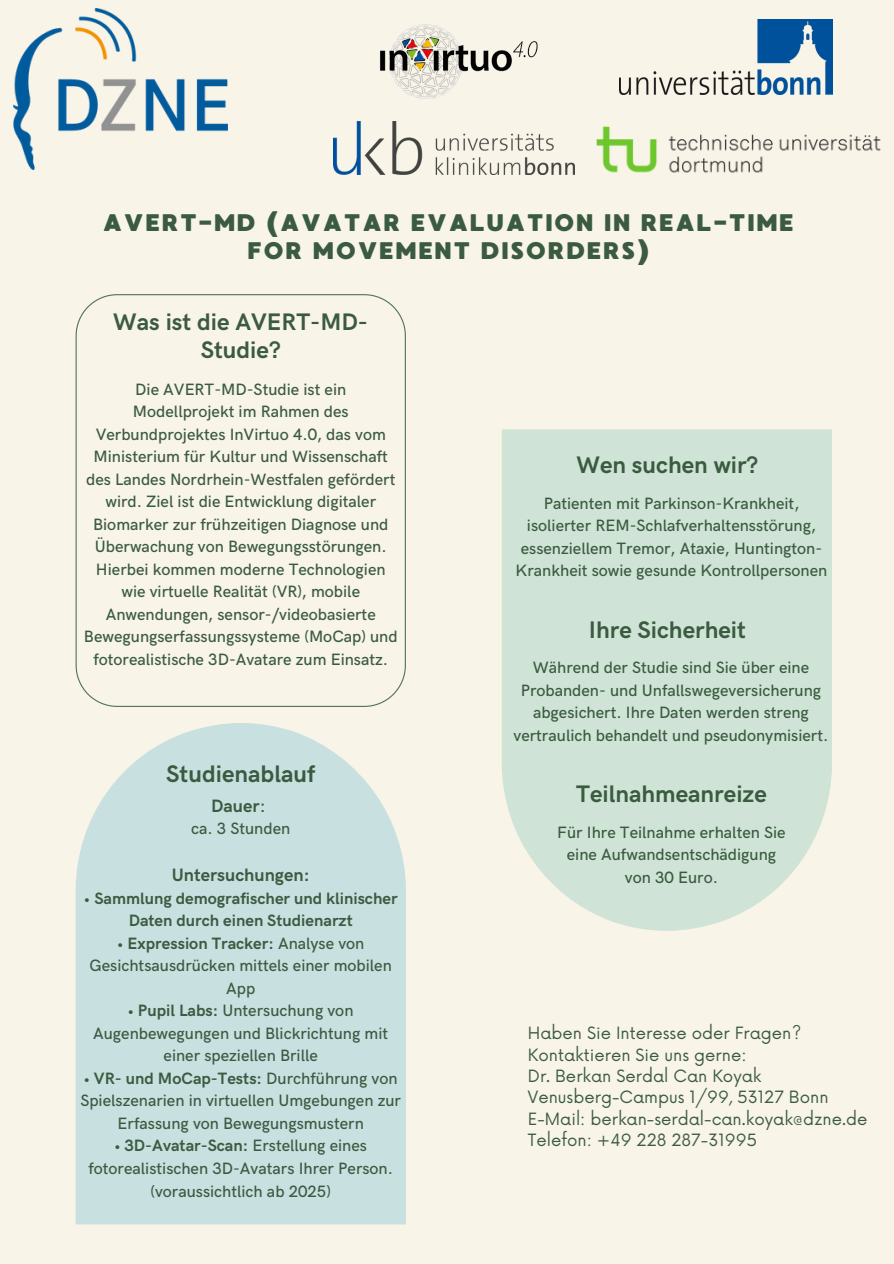
<style>
.page{position:relative;width:894px;height:1264px;background:#fff}
.page>*{position:absolute;margin:0;border:0;box-sizing:border-box;transform-origin:0 0}
.t1{font:700 24px/28.2px "HK Grotesk";color:#3b5b41;text-align:center}
.t2{font:24px/28.2px "MADE Waffle Soft";letter-spacing:.065em;color:#3b5b41;text-align:center}
.t3{font:700 18px "HK Grotesk";color:#3b5b41}
.t4{font:500 16.5px/22.5px "HK Grotesk";color:#3b5b41;text-align:center}
.t5{font:16.5px/21.3px "Now";color:#3b5b41}
.t6{font:700 16.5px/22.5px "HK Grotesk";color:#3b5b41;text-align:center}
.s1{font-weight:500}
.s2{font-weight:700}
</style>
<div class="page">
<div style="left:0;top:0;width:893px;height:1263px;background:#f8f4e7"></div>
<svg style="left:76px;top:294px;width:329px;height:413px"></svg>
<svg style="left:76px;top:723px;width:330px;height:501px;background:#cce1e0"></svg>
<svg style="left:501px;top:429px;width:330px;height:501px;background:#d1e5d7"></svg>
<img style="left:596px;top:126px;width:285px;height:47px">
<img style="left:380px;top:24px;width:158px;height:75px">
<img style="left:334px;top:121px;width:240px;height:53px">
<img style="left:14px;top:9px;width:214px;height:161px">
<img style="left:619px;top:19px;width:212px;height:75px">
<h1 class="t2" style="left:103px;top:209px;width:692px">AVERT-MD (AVATAR EVALUATION IN REAL-TIME<br>FOR MOVEMENT DISORDERS)</h1>
<h2 class="t1" style="left:113px;top:309px;width:256px">Was ist die AVERT-MD-<br>Studie?</h2>
<h3 class="t4" style="left:84px;top:378px;width:315px">Die AVERT-MD-Studie ist ein Modellprojekt im Rahmen des Verbundprojektes InVirtuo 4.0, das vom Ministerium für Kultur und Wissenschaft des Landes Nordrhein-Westfalen gefördert wird. Ziel ist die Entwicklung digitaler Biomarker zur frühzeitigen Diagnose und Überwachung von Bewegungsstörungen.<br>Hierbei kommen moderne Technologien wie virtuelle Realität (VR), mobile Anwendungen, sensor-/videobasierte Bewegungserfassungssysteme (MoCap) und fotorealistische 3D-Avatare zum Einsatz.</h3>
<h2 class="t1" style="left:166px;top:761px;width:150px">Studienablauf</h2>
<h3 class="t3" style="left:211px;top:795px;width:56px">Dauer<span class="s1">:</span></h3>
<h3 class="t4" style="left:191px;top:817px;width:101px">ca. 3 Stunden</h3>
<h2 class="t3" style="left:172px;top:865px;width:139px">Untersuchungen:</h2>
<h2 class="t6" style="left:84px;top:887px;width:315px"><span class="s1">•</span> Sammlung demografischer und klinischer<br>Daten durch einen Studienarzt</h2>
<h2 class="t4" style="left:89px;top:932px;width:304px">• <span class="s2">Expression Tracker:</span> Analyse von<br>Gesichtsausdrücken mittels einer mobilen<br>App</h2>
<h2 class="t4" style="left:93px;top:1000px;width:296px"><span class="s2">• Pupil Labs:</span> Untersuchung von<br>Augenbewegungen und Blickrichtung mit einer speziellen Brille</h2>
<h2 class="t4" style="left:80px;top:1067px;width:322px"><span class="s2">• VR- und MoCap-Tests:</span> Durchführung von<br>Spielszenarien in virtuellen Umgebungen zur<br>Erfassung von Bewegungsmustern</h2>
<h2 class="t4" style="left:88px;top:1135px;width:306px"><span class="s2">• 3D-Avatar-Scan:</span> Erstellung eines fotorealistischen 3D-Avatars Ihrer Person. (voraussichtlich ab 2025)</h2>
<h3 class="t1" style="left:576px;top:452px;width:183px">Wen suchen wir?</h3>
<h2 class="t4" style="left:515px;top:492px;width:313px">Patienten mit Parkinson-Krankheit, isolierter REM-Schlafverhaltensstörung, essenziellem Tremor, Ataxie, Huntington-Krankheit sowie gesunde Kontrollpersonen</h2>
<p class="t1" style="left:588px;top:616px;width:159px">Ihre Sicherheit</p>
<p class="t4" style="left:513px;top:657px;width:316px">Während der Studie sind Sie über eine Probanden- und Unfallswegeversicherung abgesichert. Ihre Daten werden streng vertraulich behandelt und pseudonymisiert.</p>
<p class="t1" style="left:576px;top:781px;width:192px">Teilnahmeanreize</p>
<p class="t4" style="left:557px;top:821px;width:230px">Für Ihre Teilnahme erhalten Sie eine Aufwandsentschädigung von 30 Euro.</p>
<h3 class="t5" style="left:527px;top:1023px;width:275px">Haben Sie Interesse oder Fragen?<br>Kontaktieren Sie uns gerne:</h3>
<h2 class="t5" style="left:527px;top:1066px;width:235px">Dr. Berkan Serdal Can Koyak</h2>
<h3 class="t5" style="left:527px;top:1087px;width:302px">Venusberg-Campus 1/99, 53127 Bonn</h3>
<h3 class="t5" style="left:527px;top:1108px;width:341px">E-Mail: berkan-serdal-can.koyak@dzne.de</h3>
<p class="t5" style="left:527px;top:1130px;width:230px">Telefon: +49 228 287-31995</p>
</div>
